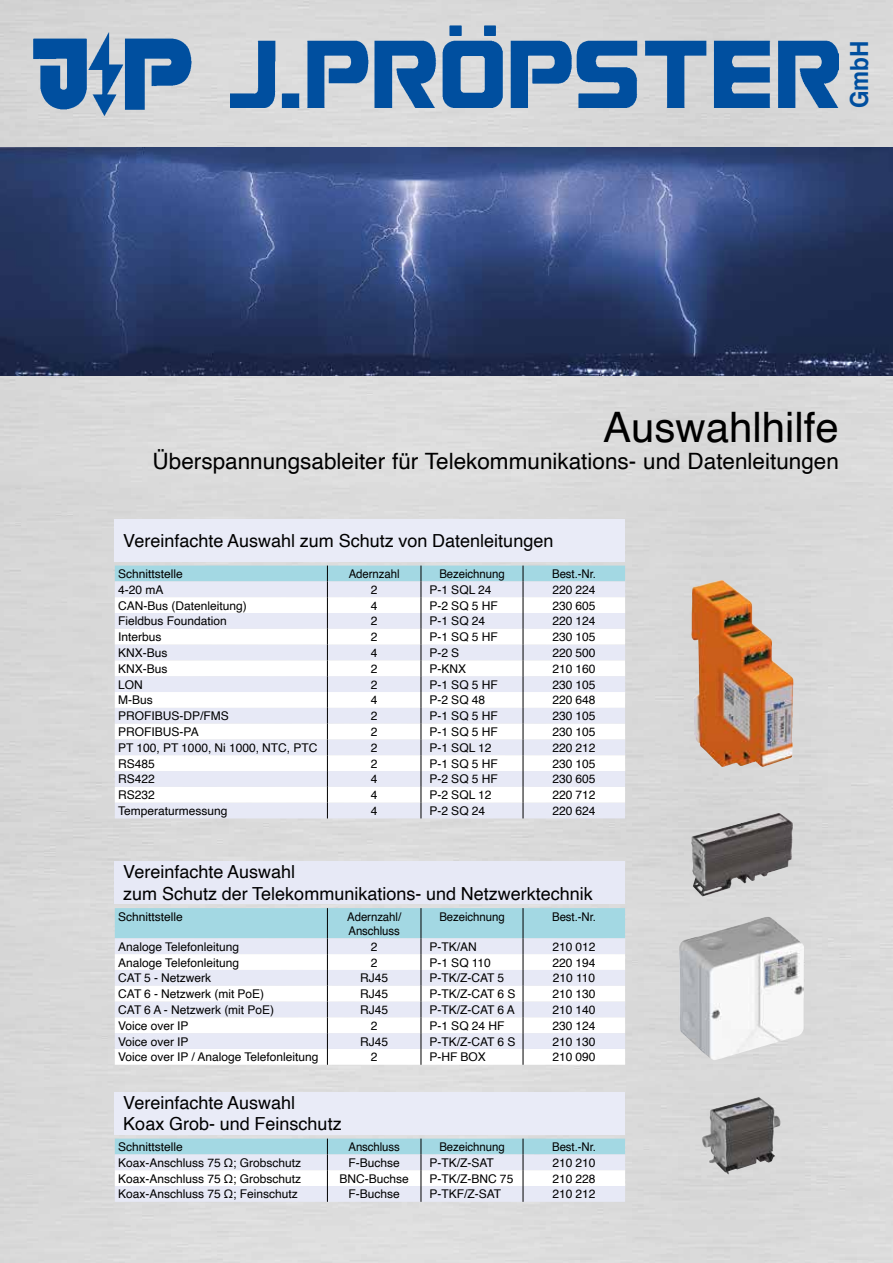
<style>
.page{position:relative;width:893px;height:1263px;background:#dadada}
.page>*{position:absolute;margin:0;border:0;box-sizing:border-box;transform-origin:0 0}
.t1{font:42px "Helvetica";color:#000}
.t2{font:700 25.05px "Helvetica";color:#004f9f;scale:.9 1}
.t3{font:22.5px "Helvetica";color:#000}
.t4{font:18px/21.6px "Helvetica";color:#000}
.t5{font:12px "Helvetica";color:#000}
.t6{font:12px/14.4px "Helvetica";color:#000;scale:.95 1}
</style>
<div class="page">
<img style="left:0;top:148px;width:893px;height:227px">
<img style="left:26px;top:33px;width:172px;height:83px">
<img style="left:230px;top:24px;width:609px;height:84px">
<img style="left:691px;top:580px;width:102px;height:187px">
<img style="left:691px;top:813px;width:86px;height:80px">
<img style="left:701px;top:1097px;width:57px;height:50px">
<img style="left:679px;top:917px;width:86px;height:143px">
<div style="left:115px;top:861px;width:510px;height:43px;background:#e7e9f6"></div>
<svg style="left:115px;top:908px;width:510px;height:157px"></svg>
<div style="left:115px;top:519px;width:510px;height:42px;background:#e9ebf7"></div>
<svg style="left:115px;top:566px;width:510px;height:252px"></svg>
<div style="left:115px;top:1092px;width:510px;height:42px;background:#e9ebf7"></div>
<svg style="left:115px;top:1138px;width:510px;height:64px"></svg>
<h2 class="t2" style="left:839px;top:108px;width:77px;rotate:-90deg">GmbH</h2>
<h1 class="t1" style="left:603px;top:395px;width:237px">Auswahlhilfe</h1>
<h3 class="t3" style="left:153px;top:444px;width:688px">Überspannungsableiter für Telekommunikations- und Datenleitungen</h3>
<h3 class="t4" style="left:123px;top:530px;width:432px">Vereinfachte Auswahl zum Schutz von Datenleitungen</h3>
<p class="t5" style="left:118px;top:564px;width:66px">Schnittstelle</p>
<p class="t6" style="left:349px;top:567px;width:55px">Adernzahl</p>
<p class="t6" style="left:439px;top:567px;width:70px">Bezeichnung</p>
<p class="t6" style="left:552px;top:567px;width:48px">Best.-Nr.</p>
<p class="t5" style="left:118px;top:580px;width:47px">4-20 mA</p>
<p class="t5" style="left:371px;top:580px;width:8px">2</p>
<p class="t5" style="left:429px;top:580px;width:63px">P-1 SQL 24</p>
<p class="t5" style="left:552px;top:580px;width:45px">220 224</p>
<p class="t5" style="left:118px;top:596px;width:130px">CAN-Bus (Datenleitung)</p>
<p class="t5" style="left:371px;top:596px;width:8px">4</p>
<p class="t5" style="left:429px;top:596px;width:70px">P-2 SQ 5 HF</p>
<p class="t5" style="left:552px;top:596px;width:45px">230 605</p>
<p class="t5" style="left:118px;top:612px;width:110px">Fieldbus Foundation</p>
<p class="t5" style="left:371px;top:612px;width:8px">2</p>
<p class="t5" style="left:429px;top:612px;width:57px">P-1 SQ 24</p>
<p class="t5" style="left:552px;top:612px;width:45px">220 124</p>
<p class="t5" style="left:118px;top:628px;width:45px">Interbus</p>
<p class="t5" style="left:371px;top:628px;width:8px">2</p>
<p class="t5" style="left:429px;top:628px;width:70px">P-1 SQ 5 HF</p>
<p class="t5" style="left:552px;top:628px;width:45px">230 105</p>
<p class="t5" style="left:118px;top:643px;width:51px">KNX-Bus</p>
<p class="t5" style="left:371px;top:643px;width:8px">4</p>
<p class="t5" style="left:429px;top:643px;width:31px">P-2 S</p>
<p class="t5" style="left:552px;top:643px;width:45px">220 500</p>
<p class="t5" style="left:118px;top:659px;width:51px">KNX-Bus</p>
<p class="t5" style="left:371px;top:659px;width:8px">2</p>
<p class="t5" style="left:429px;top:659px;width:38px">P-KNX</p>
<p class="t5" style="left:552px;top:659px;width:45px">210 160</p>
<p class="t5" style="left:118px;top:675px;width:26px">LON</p>
<p class="t5" style="left:371px;top:675px;width:8px">2</p>
<p class="t5" style="left:429px;top:675px;width:70px">P-1 SQ 5 HF</p>
<p class="t5" style="left:552px;top:675px;width:45px">230 105</p>
<p class="t5" style="left:118px;top:691px;width:36px">M-Bus</p>
<p class="t5" style="left:371px;top:691px;width:8px">4</p>
<p class="t5" style="left:429px;top:691px;width:57px">P-2 SQ 48</p>
<p class="t5" style="left:552px;top:691px;width:45px">220 648</p>
<p class="t5" style="left:118px;top:707px;width:112px">PROFIBUS-DP/FMS</p>
<p class="t5" style="left:371px;top:707px;width:8px">2</p>
<p class="t5" style="left:429px;top:707px;width:70px">P-1 SQ 5 HF</p>
<p class="t5" style="left:552px;top:707px;width:45px">230 105</p>
<p class="t5" style="left:118px;top:722px;width:82px">PROFIBUS-PA</p>
<p class="t5" style="left:371px;top:722px;width:8px">2</p>
<p class="t5" style="left:429px;top:722px;width:70px">P-1 SQ 5 HF</p>
<p class="t5" style="left:552px;top:722px;width:45px">230 105</p>
<p class="t5" style="left:118px;top:738px;width:201px">PT 100, PT 1000, Ni 1000, NTC, PTC</p>
<p class="t5" style="left:371px;top:738px;width:8px">2</p>
<p class="t5" style="left:429px;top:738px;width:63px">P-1 SQL 12</p>
<p class="t5" style="left:552px;top:738px;width:45px">220 212</p>
<p class="t5" style="left:118px;top:754px;width:38px">RS485</p>
<p class="t5" style="left:371px;top:754px;width:8px">2</p>
<p class="t5" style="left:429px;top:754px;width:70px">P-1 SQ 5 HF</p>
<p class="t5" style="left:552px;top:754px;width:45px">230 105</p>
<p class="t5" style="left:118px;top:770px;width:38px">RS422</p>
<p class="t5" style="left:371px;top:770px;width:8px">4</p>
<p class="t5" style="left:429px;top:770px;width:70px">P-2 SQ 5 HF</p>
<p class="t5" style="left:552px;top:770px;width:45px">230 605</p>
<p class="t5" style="left:118px;top:786px;width:38px">RS232</p>
<p class="t5" style="left:371px;top:786px;width:8px">4</p>
<p class="t5" style="left:429px;top:786px;width:63px">P-2 SQL 12</p>
<p class="t5" style="left:552px;top:786px;width:45px">220 712</p>
<p class="t5" style="left:118px;top:802px;width:111px">Temperaturmessung</p>
<p class="t5" style="left:371px;top:802px;width:8px">4</p>
<p class="t5" style="left:429px;top:802px;width:57px">P-2 SQ 24</p>
<p class="t5" style="left:552px;top:802px;width:45px">220 624</p>
<h3 class="t4" style="left:123px;top:862px;width:471px">Vereinfachte Auswahl<br>zum Schutz der Telekommunikations- und Netzwerktechnik</h3>
<p class="t5" style="left:118px;top:907px;width:66px">Schnittstelle</p>
<p class="t6" style="left:347px;top:909px;width:58px">Adernzahl/<br>Anschluss</p>
<p class="t6" style="left:439px;top:909px;width:70px">Bezeichnung</p>
<p class="t6" style="left:552px;top:909px;width:48px">Best.-Nr.</p>
<p class="t5" style="left:118px;top:937px;width:123px">Analoge Telefonleitung</p>
<p class="t5" style="left:371px;top:937px;width:8px">2</p>
<p class="t5" style="left:429px;top:937px;width:49px">P-TK/AN</p>
<p class="t5" style="left:552px;top:937px;width:45px">210 012</p>
<p class="t5" style="left:118px;top:953px;width:123px">Analoge Telefonleitung</p>
<p class="t5" style="left:371px;top:953px;width:8px">2</p>
<p class="t5" style="left:429px;top:953px;width:63px">P-1 SQ 110</p>
<p class="t5" style="left:552px;top:953px;width:45px">220 194</p>
<p class="t5" style="left:118px;top:969px;width:95px">CAT 5 - Netzwerk</p>
<p class="t5" style="left:360px;top:969px;width:30px">RJ45</p>
<p class="t5" style="left:429px;top:969px;width:76px">P-TK/Z-CAT 5</p>
<p class="t5" style="left:553px;top:969px;width:44px">210 110</p>
<p class="t5" style="left:118px;top:985px;width:148px">CAT 6 - Netzwerk (mit PoE)</p>
<p class="t5" style="left:360px;top:985px;width:30px">RJ45</p>
<p class="t5" style="left:429px;top:985px;width:87px">P-TK/Z-CAT 6 S</p>
<p class="t5" style="left:552px;top:985px;width:45px">210 130</p>
<p class="t5" style="left:118px;top:1000px;width:157px">CAT 6 A - Netzwerk (mit PoE)</p>
<p class="t5" style="left:360px;top:1000px;width:30px">RJ45</p>
<p class="t5" style="left:429px;top:1000px;width:87px">P-TK/Z-CAT 6 A</p>
<p class="t5" style="left:552px;top:1000px;width:45px">210 140</p>
<p class="t5" style="left:118px;top:1016px;width:72px">Voice over IP</p>
<p class="t5" style="left:371px;top:1016px;width:8px">2</p>
<p class="t5" style="left:429px;top:1016px;width:76px">P-1 SQ 24 HF</p>
<p class="t5" style="left:552px;top:1016px;width:45px">230 124</p>
<p class="t5" style="left:118px;top:1032px;width:72px">Voice over IP</p>
<p class="t5" style="left:360px;top:1032px;width:30px">RJ45</p>
<p class="t5" style="left:429px;top:1032px;width:87px">P-TK/Z-CAT 6 S</p>
<p class="t5" style="left:552px;top:1032px;width:45px">210 130</p>
<p class="t5" style="left:118px;top:1048px;width:202px">Voice over IP / Analoge Telefonleitung</p>
<p class="t5" style="left:371px;top:1048px;width:8px">2</p>
<p class="t5" style="left:429px;top:1048px;width:58px">P-HF BOX</p>
<p class="t5" style="left:552px;top:1048px;width:45px">210 090</p>
<h3 class="t4" style="left:123px;top:1092px;width:220px">Vereinfachte Auswahl<br>Koax Grob- und Feinschutz</h3>
<p class="t5" style="left:118px;top:1137px;width:66px">Schnittstelle</p>
<p class="t6" style="left:348px;top:1140px;width:56px">Anschluss</p>
<p class="t6" style="left:439px;top:1140px;width:70px">Bezeichnung</p>
<p class="t6" style="left:552px;top:1140px;width:48px">Best.-Nr.</p>
<p class="t5" style="left:118px;top:1153px;width:184px">Koax-Anschluss 75 Ω; Grobschutz</p>
<p class="t5" style="left:348px;top:1153px;width:53px">F-Buchse</p>
<p class="t5" style="left:429px;top:1153px;width:66px">P-TK/Z-SAT</p>
<p class="t5" style="left:552px;top:1153px;width:45px">210 210</p>
<p class="t5" style="left:118px;top:1169px;width:184px">Koax-Anschluss 75 Ω; Grobschutz</p>
<p class="t5" style="left:339px;top:1169px;width:71px">BNC-Buchse</p>
<p class="t5" style="left:429px;top:1169px;width:85px">P-TK/Z-BNC 75</p>
<p class="t5" style="left:552px;top:1169px;width:45px">210 228</p>
<p class="t5" style="left:118px;top:1185px;width:181px">Koax-Anschluss 75 Ω; Feinschutz</p>
<p class="t5" style="left:348px;top:1185px;width:53px">F-Buchse</p>
<p class="t5" style="left:429px;top:1185px;width:73px">P-TKF/Z-SAT</p>
<p class="t5" style="left:552px;top:1185px;width:45px">210 212</p>
</div>
